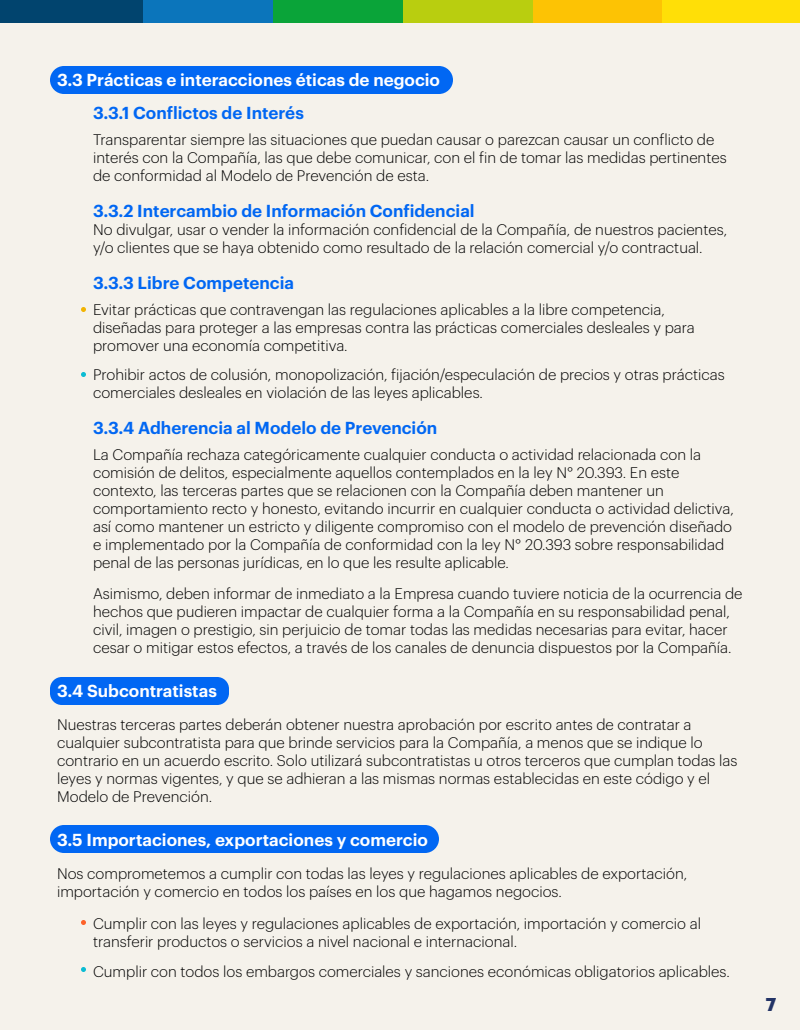
<style>
.page{position:relative;width:800px;height:1030px;background:#f5f2eb}
.page>*{position:absolute;margin:0;border:0;box-sizing:border-box;transform-origin:0 0}
.t1{font:700 18.2px "Graphik";color:#233466}
.t2{font:600 17px "Graphik";color:#0167f3}
.t3{font:600 17px "Graphik";color:#fff}
.t4{font:300 15px/18px "Graphik";color:#000}
</style>
<div class="page">
<div style="left:143px;top:1px;width:130px;height:22px;background:#0b75bb"></div>
<div style="left:0;top:1px;width:143px;height:22px;background:#01446e"></div>
<div style="left:273px;top:1px;width:130px;height:22px;background:#0aa439"></div>
<div style="left:403px;top:1px;width:130px;height:22px;background:#b9ce0f"></div>
<div style="left:533px;top:1px;width:130px;height:22px;background:#fdc304"></div>
<div style="left:663px;top:1px;width:137px;height:22px;background:#ffdf07"></div>
<div style="left:50px;top:66px;width:403px;height:28px;background:#0167f3;border-radius:14px"></div>
<div style="left:50px;top:677px;width:179px;height:28px;background:#0167f3;border-radius:12px"></div>
<div style="left:50px;top:825px;width:389px;height:28px;background:#0167f3;border-radius:14px"></div>
<svg style="left:81px;top:307px;width:5px;height:5px"></svg>
<svg style="left:81px;top:372px;width:5px;height:5px"></svg>
<svg style="left:81px;top:920px;width:5px;height:5px"></svg>
<svg style="left:81px;top:967px;width:5px;height:5px"></svg>
<p class="t3" style="left:57px;top:67px;width:385px">3.3 Prácticas e interacciones éticas de negocio</p>
<p class="t2" style="left:93px;top:100px;width:212px">3.3.1 Conflictos de Interés</p>
<p class="t4" style="left:93px;top:129px;width:635px">Transparentar siempre las situaciones que puedan causar o parezcan causar un conflicto de interés con la Compañía, las que debe comunicar, con el fin de tomar las medidas pertinentes de conformidad al Modelo de Prevención de esta.</p>
<p class="t2" style="left:93px;top:198px;width:383px">3.3.2 Intercambio de Información Confidencial</p>
<p class="t4" style="left:93px;top:219px;width:636px">No divulgar, usar o vender la información confidencial de la Compañía, de nuestros pacientes, y/o clientes que se haya obtenido como resultado de la relación comercial y/o contractual.</p>
<p class="t2" style="left:93px;top:270px;width:202px">3.3.3 Libre Competencia</p>
<p class="t4" style="left:93px;top:299px;width:603px">Evitar prácticas que contravengan las regulaciones aplicables a la libre competencia, diseñadas para proteger a las empresas contra las prácticas comerciales desleales y para promover una economía competitiva.</p>
<p class="t4" style="left:93px;top:364px;width:633px">Prohibir actos de colusión, monopolización, fijación/especulación de precios y otras prácticas comerciales desleales en violación de las leyes aplicables.</p>
<p class="t2" style="left:93px;top:415px;width:346px">3.3.4 Adherencia al Modelo de Prevención</p>
<p class="t4" style="left:93px;top:444px;width:642px">La Compañía rechaza categóricamente cualquier conducta o actividad relacionada con la comisión de delitos, especialmente aquellos contemplados en la ley N° 20.393. En este contexto, las terceras partes que se relacionen con la Compañía deben mantener un comportamiento recto y honesto, evitando incurrir en cualquier conducta o actividad delictiva, así como mantener un estricto y diligente compromiso con el modelo de prevención diseñado e implementado por la Compañía de conformidad con la ley N° 20.393 sobre responsabilidad penal de las personas jurídicas, en lo que les resulte aplicable.</p>
<p class="t4" style="left:93px;top:583px;width:651px">Asimismo, deben informar de inmediato a la Empresa cuando tuviere noticia de la ocurrencia de hechos que pudieren impactar de cualquier forma a la Compañía en su responsabilidad penal, civil, imagen o prestigio, sin perjuicio de tomar todas las medidas necesarias para evitar, hacer cesar o mitigar estos efectos, a través de los canales de denuncia dispuestos por la Compañía.</p>
<p class="t3" style="left:57px;top:678px;width:161px">3.4 Subcontratistas</p>
<p class="t4" style="left:57px;top:714px;width:682px">Nuestras terceras partes deberán obtener nuestra aprobación por escrito antes de contratar a cualquier subcontratista para que brinde servicios para la Compañía, a menos que se indique lo contrario en un acuerdo escrito. Solo utilizará subcontratistas u otros terceros que cumplan todas las leyes y normas vigentes, y que se adhieran a las mismas normas establecidas en este código y el Modelo de Prevención.</p>
<p class="t3" style="left:57px;top:827px;width:372px">3.5 Importaciones, exportaciones y comercio</p>
<p class="t4" style="left:57px;top:863px;width:632px">Nos comprometemos a cumplir con todas las leyes y regulaciones aplicables de exportación, importación y comercio en todos los países en los que hagamos negocios.</p>
<p class="t4" style="left:93px;top:913px;width:609px">Cumplir con las leyes y regulaciones aplicables de exportación, importación y comercio al transferir productos o servicios a nivel nacional e internacional.</p>
<p class="t4" style="left:93px;top:961px;width:638px">Cumplir con todos los embargos comerciales y sanciones económicas obligatorios aplicables.</p>
<p class="t1" style="left:766px;top:990px;width:12px">7</p>
</div>
